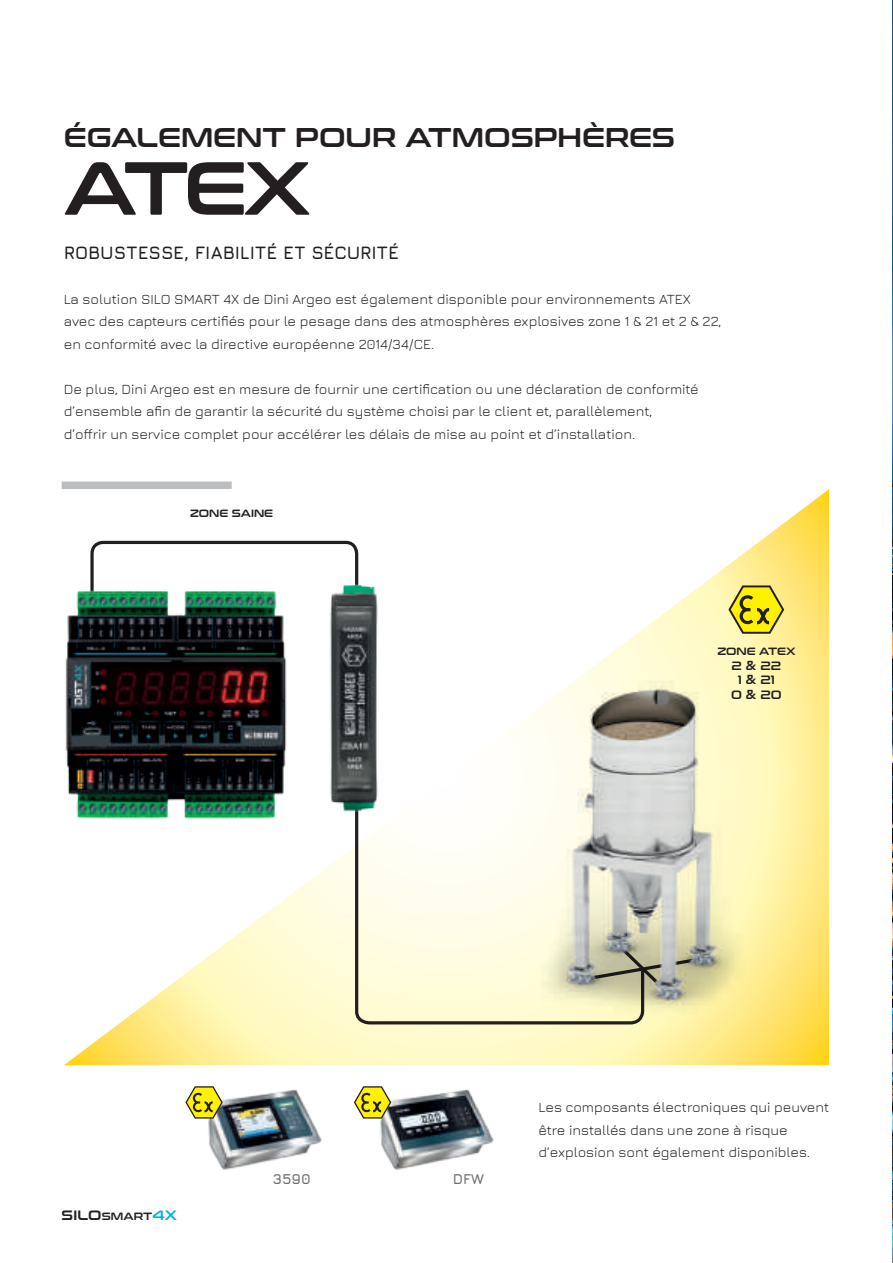
<style>
.page{position:relative;width:893px;height:1263px;background:#fff}
.page>*{position:absolute;margin:0;border:0;box-sizing:border-box;transform-origin:0 0}
.t1{font:75px "Conthrax Sb";color:#231f20}
.t2{font:27px "Conthrax Sb";color:#231f20}
.t3{font:700 18px "Jura";color:#231f20}
.t4{font:14.25px/22.5px "Jura";color:#231f20}
.t5{font:700 14.25px "Jura";color:#6c6d70}
.t6{font:12px/14.4px "Conthrax Sb";color:#231f20;text-align:center}
.t7{font:10.5px "Conthrax Sb";color:#231f20}
.s1{font-size:13.5px}
.s2{font-size:13.5px;color:#00aeef}
</style>
<div class="page">
<svg style="left:64px;top:489px;width:765px;height:576px"></svg>
<div style="left:62px;top:481px;width:170px;height:8px;background:#bcbdc0"></div>
<img style="left:892px;top:0;width:1px;height:1263px">
<svg style="left:729px;top:585px;width:55px;height:49px;background:#cec32f"></svg>
<svg style="left:353px;top:792px;width:293px;height:234px"></svg>
<svg style="left:89px;top:539px;width:271px;height:38px"></svg>
<img style="left:64px;top:557px;width:257px;height:308px">
<img style="left:303px;top:577px;width:102px;height:268px">
<img style="left:506px;top:680px;width:256px;height:344px">
<img style="left:545px;top:680px;width:178px;height:331px">
<img style="left:196px;top:1089px;width:126px;height:81px">
<img style="left:368px;top:1089px;width:126px;height:81px">
<svg style="left:185px;top:1086px;width:38px;height:32px"></svg>
<svg style="left:354px;top:1086px;width:37px;height:32px"></svg>
<h2 class="t2" style="left:64px;top:117px;width:613px">ÉGALEMENT POUR ATMOSPHÈRES</h2>
<h1 class="t1" style="left:64px;top:131px;width:248px">ATEX</h1>
<p class="t3" style="left:64px;top:239px;width:337px">ROBUSTESSE, FIABILITÉ ET SÉCURITÉ</p>
<p class="t4" style="left:64px;top:286px;width:659px">La solution SILO SMART 4X de Dini Argeo est également disponible pour environnements ATEX avec des capteurs certifiés pour le pesage dans des atmosphères explosives zone 1 &amp; 21 et 2 &amp; 22, en conformité avec la directive européenne 2014/34/CE.</p>
<p class="t4" style="left:64px;top:376px;width:636px">De plus, Dini Argeo est en mesure de fournir une certification ou une déclaration de conformité d’ensemble afin de garantir la sécurité du système choisi par le client et, parallèlement, d’offrir un service complet pour accélérer les délais de mise au point et d’installation.</p>
<p class="t7" style="left:190px;top:505px;width:85px">ZONE SAINE</p>
<p class="t7" style="left:717px;top:644px;width:79px">ZONE ATEX</p>
<p class="t6" style="left:731px;top:657px;width:52px">2 &amp; 22<br>1 &amp; 21<br>0 &amp; 20</p>
<p class="t7" style="left:62px;top:1208px;width:117px"><span class="s1">SILO</span>SMART<span class="s2">4X</span></p>
<p class="t5" style="left:273px;top:1169px;width:40px">3590</p>
<p class="t5" style="left:453px;top:1169px;width:32px">DFW</p>
<p class="t4" style="left:538px;top:1095px;width:292px">Les composants électroniques qui peuvent être installés dans une zone à risque d’explosion sont également disponibles.</p>
</div>
